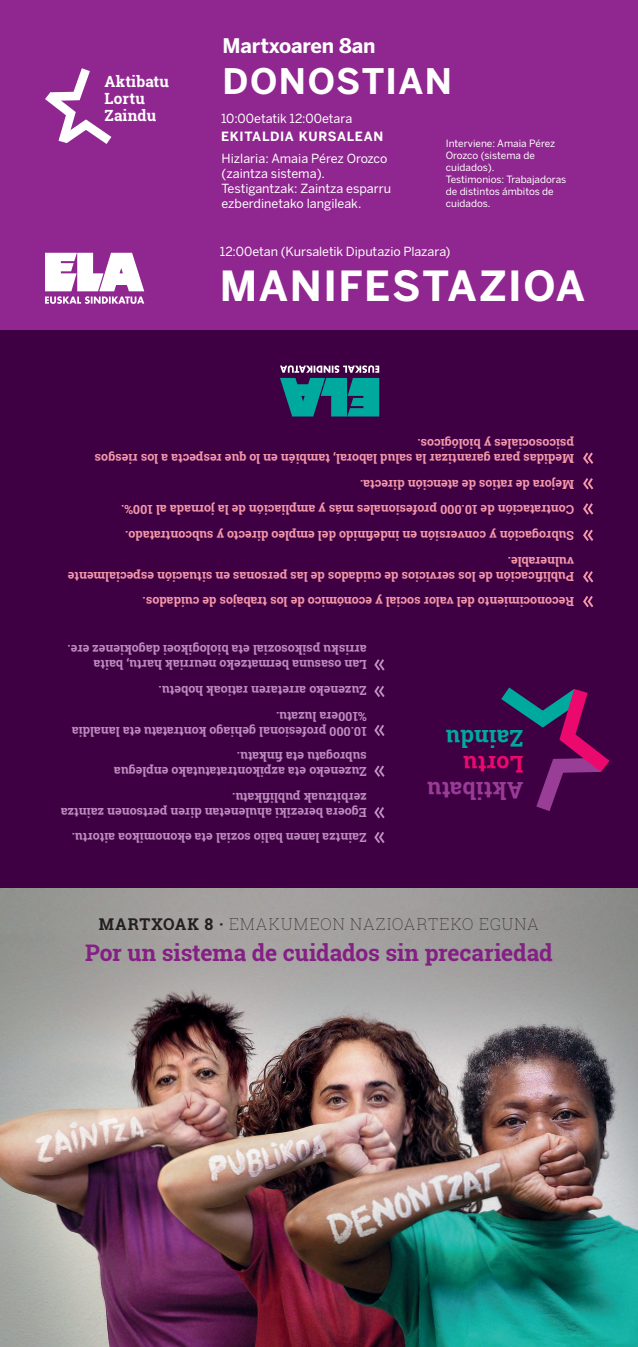
<style>
.page{position:relative;width:638px;height:1347px;background:#fff}
.page>*{position:absolute;margin:0;border:0;box-sizing:border-box;transform-origin:0 0}
.t1{font:700 41.25px "Benton Sans";letter-spacing:.04em;color:#fff}
.t2{font:700 35px "Benton Sans";letter-spacing:.04em;color:#fff}
.t3{font:700 23px "Roboto Slab";letter-spacing:.01em;color:#983c96}
.t4{font:700 23px "Roboto Slab";letter-spacing:.01em;color:#00a99d}
.t5{font:700 23px "Roboto Slab";letter-spacing:.01em;color:#ec096d}
.t6{font:700 22.88px "Roboto Slab";letter-spacing:-.005em;color:#841f83}
.t7{font:700 20px "Benton Sans";letter-spacing:-.015em;color:#fff}
.t8{font:100 16.25px "Roboto Slab";letter-spacing:.06em;color:#231f20}
.t9{font:700 15.38px/17.4px "Roboto Slab";letter-spacing:.01em;color:#fff}
.t10{font:700 12.75px "Benton Sans";letter-spacing:.05em;color:#fff}
.t11{font:700 12.5px/25.6px "Roboto Slab";color:#f598aa}
.t12{font:700 12.5px/25.6px "Roboto Slab";color:#bd8cbf}
.t13{font:12.5px/15px "Benton Sans";color:#fff}
.t14{font:10px/12px "Benton Sans";color:#fff}
.s1{font-weight:700}
</style>
<div class="page">
<img style="left:0;top:888px;width:638px;height:459px">
<div style="left:0;top:330px;width:638px;height:558px;background:#3e0043"></div>
<svg style="left:501px;top:687px;width:108px;height:124px"></svg>
<div style="left:0;top:0;width:638px;height:330px;background:#90268f"></div>
<svg style="left:45px;top:253px;width:99px;height:51px"></svg>
<svg style="left:280px;top:365px;width:99px;height:51px"></svg>
<svg style="left:45px;top:68px;width:66px;height:76px"></svg>
<svg style="left:374px;top:832px;width:11px;height:11px"></svg>
<svg style="left:374px;top:807px;width:11px;height:11px"></svg>
<svg style="left:374px;top:765px;width:11px;height:12px"></svg>
<svg style="left:374px;top:725px;width:11px;height:11px"></svg>
<svg style="left:374px;top:686px;width:11px;height:11px"></svg>
<svg style="left:374px;top:659px;width:11px;height:11px"></svg>
<svg style="left:583px;top:596px;width:10px;height:11px"></svg>
<svg style="left:583px;top:571px;width:10px;height:11px"></svg>
<svg style="left:583px;top:529px;width:10px;height:12px"></svg>
<svg style="left:583px;top:503px;width:10px;height:11px"></svg>
<svg style="left:583px;top:478px;width:10px;height:11px"></svg>
<svg style="left:583px;top:452px;width:10px;height:12px"></svg>
<h3 class="t7" style="left:223px;top:34px;width:154px">Martxoaren 8an</h3>
<p class="t9" style="left:105px;top:72px;width:66px">Aktibatu<br>Lortu</p>
<h2 class="t2" style="left:223px;top:60px;width:231px">DONOSTIAN</h2>
<p class="t9" style="left:105px;top:107px;width:53px">Zaindu</p>
<p class="t13" style="left:221px;top:151px;width:171px">Hizlaria: Amaia Pérez Orozco (zaintza sistema).<br>Testigantzak: Zaintza esparru ezberdinetako langileak.</p>
<p class="t13" style="left:221px;top:111px;width:133px">10:00etatik 12:00etara</p>
<p class="t10" style="left:221px;top:129px;width:164px">EKITALDIA KURSALEAN</p>
<p class="t14" style="left:446px;top:138px;width:122px">Interviene: Amaia Pérez<br>Orozco (sistema de cuidados).<br>Testimonios: Trabajadoras de distintos ámbitos de cuidados.</p>
<p class="t13" style="left:220px;top:244px;width:232px">12:00etan (Kursaletik Diputazio Plazara)</p>
<h1 class="t1" style="left:220px;top:261px;width:367px">MANIFESTAZIOA</h1>
<p class="t11" style="left:574px;top:456px;width:158px;rotate:-180deg">psicosociales y biológicos.</p>
<p class="t11" style="left:574px;top:574px;width:481px;rotate:-180deg">vulnerable.<br>Subrogación y conversión en indefinido del empleo directo y subcontratado.<br>Contratación de 10.000 profesionales más y ampliación de la jornada al 100%.<br>Mejora de ratios de atención directa.<br>Medidas para garantizar la salud laboral, también en lo que respecta a los riesgos</p>
<p class="t11" style="left:574px;top:614px;width:508px;rotate:-180deg">Reconocimiento del valor social y económico de los trabajos de cuidados.<br>Publificación de los servicios de cuidados de las personas en situación especialmente</p>
<p class="t12" style="left:367px;top:663px;width:300px;rotate:-180deg">arrisku psikosozial eta biologikoei dagokienez ere.</p>
<p class="t12" style="left:367px;top:729px;width:275px;rotate:-180deg">%100era luzatu.<br>Zuzeneko arretaren ratioak hobetu.<br>Lan osasuna bermatzeko neurriak hartu, baita</p>
<p class="t12" style="left:367px;top:769px;width:296px;rotate:-180deg">subrogatu eta finkatu.<br>10.000 profesional gehiago kontratatu eta lanaldia</p>
<p class="t12" style="left:367px;top:810px;width:254px;rotate:-180deg">zerbitzuak publifikatu.<br>Zuzeneko eta azpikontratatutako enplegua</p>
<p class="t12" style="left:367px;top:851px;width:307px;rotate:-180deg">Zaintza lanen balio sozial eta ekonomikoa aitortu.<br>Egoera bereziki ahulenetan diren pertsonen zaintza</p>
<h3 class="t4" style="left:523px;top:754px;width:79px;rotate:-180deg">Zaindu</h3>
<h3 class="t5" style="left:523px;top:780px;width:62px;rotate:-180deg">Lortu</h3>
<h3 class="t3" style="left:523px;top:806px;width:98px;rotate:-180deg">Aktibatu</h3>
<h3 class="t8" style="left:99px;top:912px;width:441px"><span class="s1">MARTXOAK 8 ·</span> EMAKUMEON NAZIOARTEKO EGUNA</h3>
<h3 class="t6" style="left:85px;top:937px;width:469px">Por un sistema de cuidados sin precariedad</h3>
</div>
